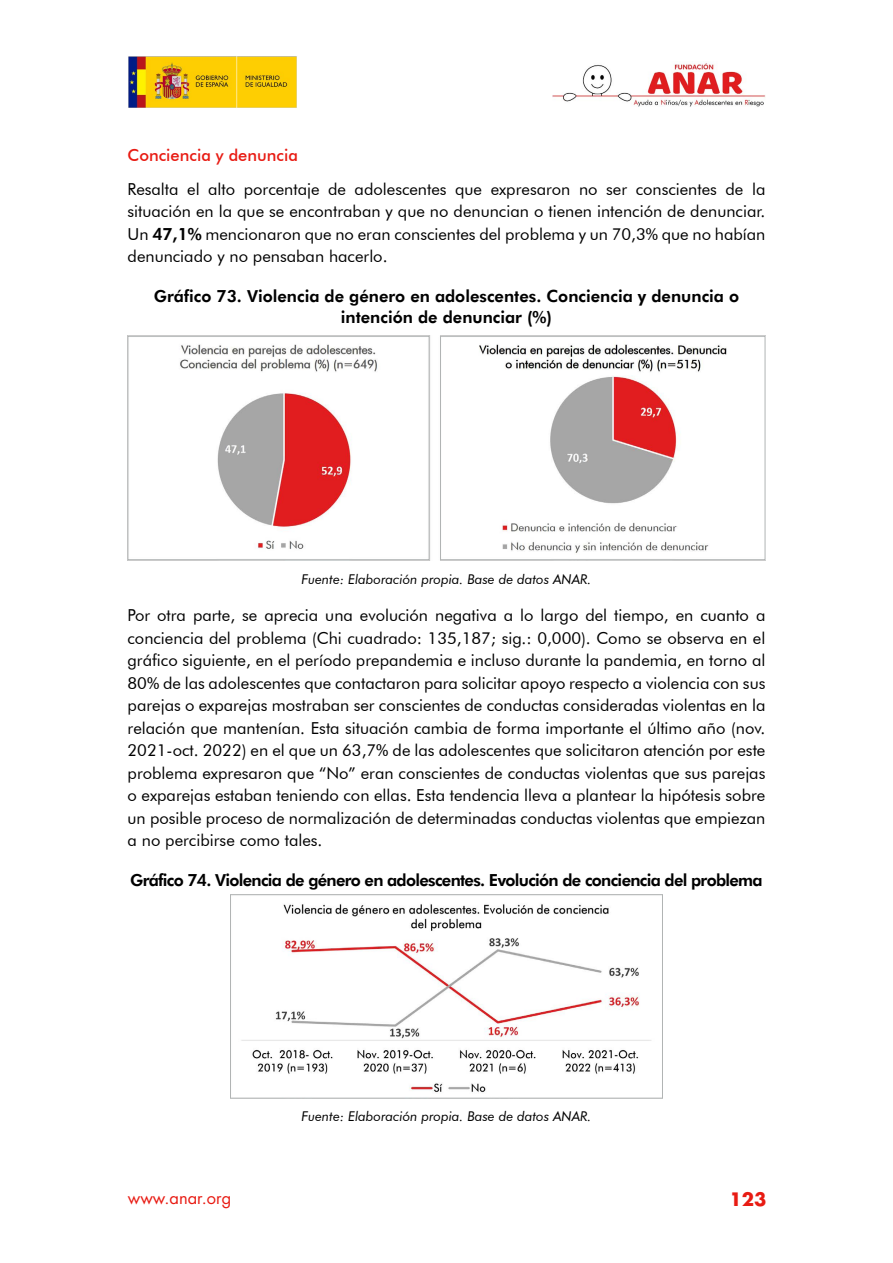
<style>
.page{position:relative;width:893px;height:1263px;background:#fff}
.page>*{position:absolute;margin:0;border:0;box-sizing:border-box;transform-origin:0 0}
.t1{font:700 18px "Futura Std";color:#e81b13}
.txt{font:16.5px/22.5px "Futura BT";color:#000;text-align:justify}
.h3-grafico{font:700 16.5px/21.5px "Futura BT";color:#000;text-align:center}
.h3-grafico-2{font:700 16.5px "Futura BT";letter-spacing:-.04em;color:#000}
.t2{font:500 16.5px "Futura BT";color:#e81b13}
.t3{font:16.5px "Futura Std";color:#e81b13}
.Fuente-graf{font:italic 13.5px "Futura BT";color:#000}
.s1{font-weight:700}
</style>
<div class="page">
<img style="left:552px;top:63px;width:213px;height:44px">
<img style="left:128px;top:56px;width:169px;height:52px">
<img style="left:180px;top:336px;width:547px;height:224px">
<img style="left:241px;top:904px;width:410px;height:189px">
<div style="left:230px;top:894px;width:433px;height:204px;border:1px solid #b1b4b4"></div>
<div style="left:128px;top:336px;width:301px;height:224px;border:1px solid #b1b4b4"></div>
<div style="left:440px;top:336px;width:325px;height:224px;border:1px solid #b1b4b4"></div>
<p class="t2" style="left:128px;top:145px;width:172px">Conciencia y denuncia</p>
<p class="txt" style="left:128px;top:177px;width:639px">Resalta el alto porcentaje de adolescentes que expresaron no ser conscientes de la situación en la que se encontraban y que no denuncian o tienen intención de denunciar.<br>Un <span class="s1">47,1%</span> mencionaron que no eran conscientes del problema y un 70,3% que no habían denunciado y no pensaban hacerlo.</p>
<p class="h3-grafico" style="left:154px;top:285px;width:587px">Gráfico 73. Violencia de género en adolescentes. Conciencia y denuncia o intención de denunciar (%)</p>
<p class="Fuente-graf" style="left:301px;top:571px;width:292px">Fuente: Elaboración propia. Base de datos ANAR.</p>
<p class="txt" style="left:128px;top:604px;width:639px">Por otra parte, se aprecia una evolución negativa a lo largo del tiempo, en cuanto a conciencia del problema (Chi cuadrado: 135,187; sig.: 0,000). Como se observa en el gráfico siguiente, en el período prepandemia e incluso durante la pandemia, en torno al 80% de las adolescentes que contactaron para solicitar apoyo respecto a violencia con sus parejas o exparejas mostraban ser conscientes de conductas consideradas violentas en la relación que mantenían. Esta situación cambia de forma importante el último año (nov.<br>2021-oct. 2022) en el que un 63,7% de las adolescentes que solicitaron atención por este problema expresaron que “No” eran conscientes de conductas violentas que sus parejas o exparejas estaban teniendo con ellas. Esta tendencia lleva a plantear la hipótesis sobre un posible proceso de normalización de determinadas conductas violentas que empiezan a no percibirse como tales.</p>
<p class="h3-grafico-2" style="left:130px;top:870px;width:634px">Gráfico 74. Violencia de género en adolescentes. Evolución de conciencia del problema</p>
<p class="Fuente-graf" style="left:301px;top:1108px;width:292px">Fuente: Elaboración propia. Base de datos ANAR.</p>
<p class="t3" style="left:128px;top:1188px;width:105px">www.anar.org</p>
<p class="t1" style="left:730px;top:1187px;width:39px">123</p>
</div>
